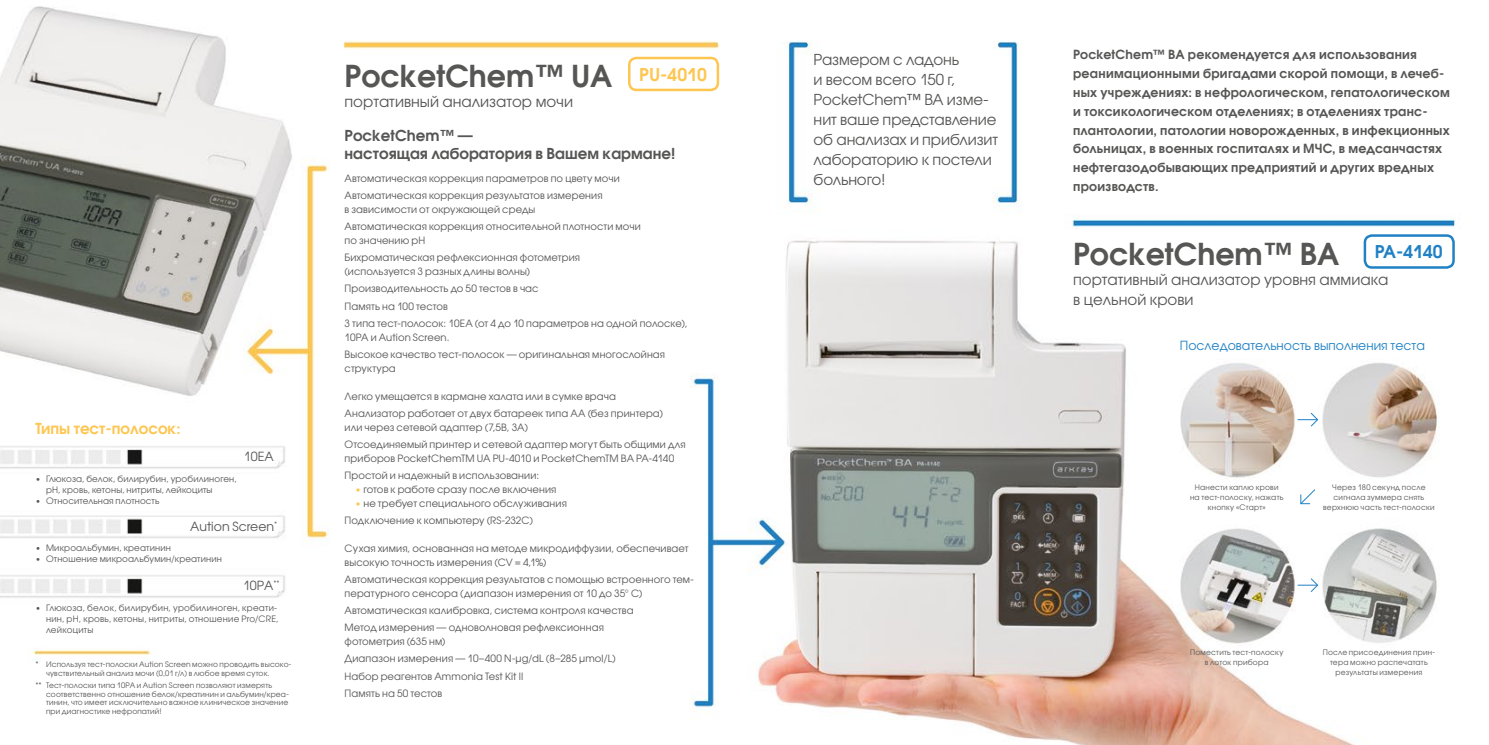
<style>
.page{position:relative;width:1489px;height:745px;background:#fff}
.page>*{position:absolute;margin:0;border:0;box-sizing:border-box;transform-origin:0 0}
.t1{font:700 30px "Avant Garde Gothic C";color:#565655}
.t2{font:700 17.5px "Avant Garde Gothic C";color:#fdc651}
.t3{font:700 17.5px "Avant Garde Gothic C";color:#2081c4}
.t4{font:15px/20px "Avant Garde Gothic C";color:#565655}
.t5{font:700 15px/17.5px "Avant Garde Gothic C";color:#565655}
.t6{font:700 15px "Avant Garde Gothic C";color:#fdc651}
.t7{font:700 12.5px/18.8px "Avant Garde Gothic C";letter-spacing:.02em;color:#565655}
.t8{font:12.5px "Avant Garde Gothic C";color:#2081c4}
.t9{font:12.5px "Avant Garde Gothic C";color:#565655}
.t10{font:10px/17.2px "Avant Garde Gothic C";letter-spacing:.01em;color:#565655}
.t11{font:8.75px/11.2px "Avant Garde Gothic C";letter-spacing:.015em;color:#565655}
.t12{font:7.5px/10px "Avant Garde Gothic C";letter-spacing:.02em;color:#565655;text-align:center}
.s1{color:#fdc651}
</style>
<div class="page">
<img style="left:0;top:6px;width:1456px;height:738px">
<svg style="left:1297px;top:412px;width:21px;height:15px"></svg>
<svg style="left:1299px;top:488px;width:16px;height:16px"></svg>
<svg style="left:1297px;top:577px;width:21px;height:15px"></svg>
<div style="left:628px;top:57px;width:91px;height:34px;border:2px solid #fdc651;border-radius:7px"></div>
<div style="left:1363px;top:234px;width:91px;height:34px;border:2px solid #2081c4;border-radius:7px"></div>
<h3 class="t6" style="left:35px;top:419px;width:147px">Типы тест-полосок:</h3>
<p class="t11" style="left:46px;top:472px;width:192px;text-indent:-11px">• Глюкоза, белок, билирубин, уробилиноген, pH, кровь, кетоны, нитриты, лейкоциты</p>
<p class="t11" style="left:35px;top:495px;width:125px">• Относительная плотность</p>
<p class="t9" style="left:244px;top:449px;width:31px">10ЕА</p>
<p class="t9" style="left:190px;top:518px;width:88px">Aution Screen<sup>*</sup></p>
<p class="t11" style="left:35px;top:541px;width:137px">• Микроальбумин, креатинин</p>
<p class="t11" style="left:35px;top:553px;width:188px">• Отношение микроальбумин/креатинин</p>
<p class="t9" style="left:243px;top:578px;width:38px">10PА<sup>**</sup></p>
<p class="t11" style="left:46px;top:601px;width:234px;text-indent:-11px">• Глюкоза, белок, билирубин, уробилиноген, креати&shy;нин, pH, кровь, кетоны, нитриты, отношение Pro/CRE, лейкоциты</p>
<p class="t12" style="left:46px;top:659px;width:247px;line-height:8.8px;text-align:left;text-indent:-11px">* Используя тест-полоски Aution Screen можно проводить высоко&shy;чувствительный анализ мочи (0,01 г/л) в любое время суток.</p>
<p class="t12" style="left:46px;top:680px;width:244px;line-height:8.8px;text-align:left;text-indent:-11px">** Тест-полоски типа 10РА и Aution Screen позволяют измерять соответственно отношение белок/креатинин и альбумин/креа&shy;тинин, что имеет исключительно важное клиническое значение при диагностике нефропатий!</p>
<h1 class="t1" style="left:344px;top:58px;width:269px">PocketChem™ UA</h1>
<h3 class="t4" style="left:344px;top:92px;width:230px">портативный анализатор мочи</h3>
<h2 class="t2" style="left:639px;top:64px;width:69px">PU-4010</h2>
<h3 class="t5" style="left:344px;top:127px;width:332px">PocketChem™ —<br>настоящая лаборатория в Вашем кармане!</h3>
<p class="t10" style="left:344px;top:169px;width:277px">Автоматическая коррекция параметров по цвету мочи<br>Автоматическая коррекция результатов измерения</p>
<p class="t10" style="left:344px;top:200px;width:298px">в зависимости от окружающей среды<br>Автоматическая коррекция относительной плотности мочи</p>
<p class="t10" style="left:344px;top:231px;width:237px">по значению pH<br>Бихроматическая рефлексионная фотометрия</p>
<p class="t10" style="left:344px;top:262px;width:344px">(используется 3 разных длины волны)<br>Производительность до 50 тестов в час<br>Память на 100 тестов<br>3 типа тест-полосок: 10ЕА (от 4 до 10 параметров на одной полоске),</p>
<p class="t10" style="left:344px;top:328px;width:322px">10РА и Aution Screen.<br>Высокое качество тест-полосок — оригинальная многослойная</p>
<p class="t10" style="left:344px;top:359px;width:53px">структура</p>
<p class="t10" style="left:344px;top:387px;width:320px">Легко умещается в кармане халата или в сумке врача<br>Анализатор работает от двух батареек типа АА (без принтера)</p>
<p class="t10" style="left:344px;top:418px;width:343px">или через сетевой адаптер (7,5В, 3А)<br>Отсоединяемый принтер и сетевой адаптер могут быть общими для</p>
<p class="t10" style="left:344px;top:449px;width:331px">приборов PocketChemTM UA PU-4010 и PocketChemTM BA PA-4140<br>Простой и надежный в использовании:</p>
<p class="t10" style="left:355px;top:480px;width:203px"><span class="s1">•</span> готов к работе сразу после включения</p>
<p class="t10" style="left:344px;top:494px;width:224px;text-indent:11px"><span class="s1">•</span> не требует специального обслуживания<br>Подключение к компьютеру (RS-232С)</p>
<p class="t10" style="left:344px;top:541px;width:345px;line-height:13.8px">Сухая химия, основанная на методе микродиффузии, обеспечивает высокую точность измерения (CV = 4,1%)</p>
<p class="t10" style="left:344px;top:572px;width:351px;line-height:13.8px">Автоматическая коррекция результатов с помощью встроенного тем&shy;пературного сенсора (диапазон измерения от 10 до 35° С)</p>
<p class="t10" style="left:344px;top:601px;width:290px">Автоматическая калибровка, система контроля качества<br>Метод измерения — одноволновая рефлексионная</p>
<p class="t10" style="left:344px;top:632px;width:273px">фотометрия (635 нм)<br>Диапазон измерения — 10–400 N-μg/dL (8–285 μmol/L)<br>Набор реагентов Ammonia Test Kit II<br>Память на 50 тестов</p>
<h3 class="t4" style="left:813px;top:49px;width:186px">Размером с ладонь<br>и весом всего 150 г,<br>PocketChem™ BA изме&shy;нит ваше представление об анализах и приблизит лабораторию к постели больного!</h3>
<p class="t7" style="left:1073px;top:45px;width:378px">PocketChem™ BA рекомендуется для использования реанимационными бригадами скорой помощи, в лечеб&shy;ных учреждениях: в нефрологическом, гепатологическом и токсикологическом отделениях; в отделениях транс&shy;плантологии, патологии новорожденных, в инфекционных больницах, в военных госпиталях и МЧС, в медсанчастях нефтегазодобывающих предприятий и других вредных производств.</p>
<h1 class="t1" style="left:1073px;top:236px;width:268px">PocketChem™ BA</h1>
<h3 class="t4" style="left:1073px;top:270px;width:317px">портативный анализатор уровня аммиака в цельной крови</h3>
<h2 class="t3" style="left:1374px;top:241px;width:69px">PA-4140</h2>
<p class="t8" style="left:1179px;top:338px;width:246px">Последовательность выполнения теста</p>
<p class="t12" style="left:1189px;top:481px;width:95px">Нанести каплю крови на тест-полоску, нажать кнопку «Старт»</p>
<p class="t12" style="left:1322px;top:481px;width:113px">Через 180 секунд после сигнала зуммера снять верхнюю часть тест-полоски</p>
<p class="t12" style="left:1190px;top:647px;width:95px">Поместить тест-полоску в лоток прибора</p>
<p class="t12" style="left:1322px;top:647px;width:114px">После присоединения прин&shy;тера можно распечатать результаты измерения</p>
</div>
